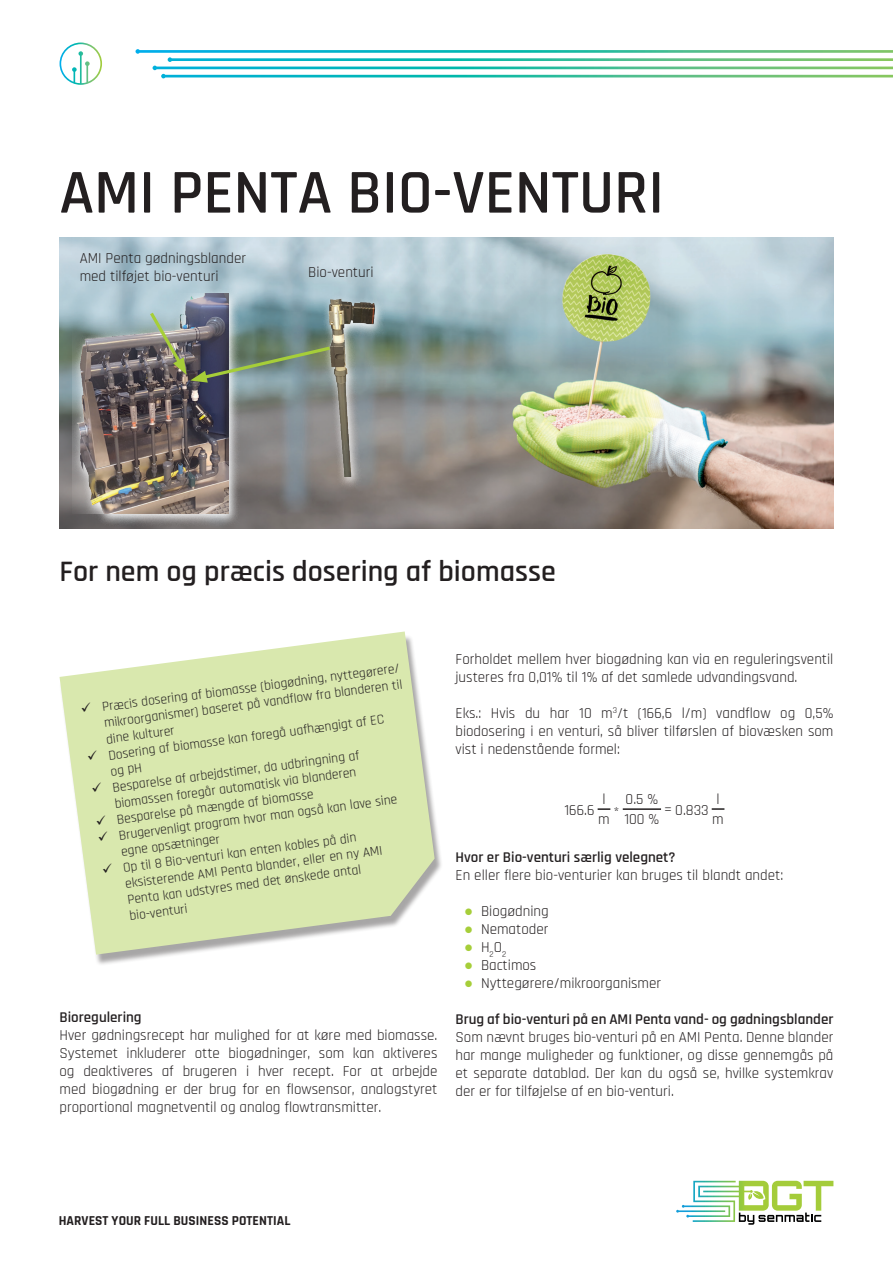
<style>
.page{position:relative;width:893px;height:1263px;background:#fff}
.page>*{position:absolute;margin:0;border:0;box-sizing:border-box;transform-origin:0 0}
.t1{font:600 63px "Rajdhani";color:#231f20}
.t2{font:600 30px "Rajdhani";color:#231f20}
.t3{font:15px/18px "Rajdhani";color:#231f20}
.t4{font:600 15px "Rajdhani";color:#231f20}
.t5{font:13.5px/16.4px "Rajdhani";color:#231f20}
.t6{font:700 13.5px "Rajdhani";letter-spacing:.005em;color:#231f20}
.s1{font-family:"Tahoma";color:#a6ce39}
</style>
<div class="page">
<svg style="left:60px;top:43px;width:42px;height:42px"></svg>
<svg style="left:136px;top:49px;width:4px;height:5px"></svg>
<svg style="left:153px;top:57px;width:19px;height:21px"></svg>
<svg style="left:676px;top:1181px;width:157px;height:44px"></svg>
<hr style="left:623px;top:808px;width:38px;height:2px;background:#231f20">
<svg style="left:598px;top:808px;width:12px;height:2px"></svg>
<svg style="left:712px;top:808px;width:12px;height:2px"></svg>
<img style="left:60px;top:237px;width:773px;height:291px">
<div style="left:70px;top:288px;width:170px;height:238px;background:#fff;opacity:.94"></div>
<img style="left:73px;top:294px;width:156px;height:219px">
<div style="left:321px;top:294px;width:65px;height:196px;background:#fff;opacity:.94"></div>
<img style="left:312px;top:294px;width:69px;height:183px">
<img style="left:147px;top:309px;width:186px;height:74px">
<div style="left:59px;top:635px;width:384px;height:331px;background:#231f20;opacity:.4"></div>
<svg style="left:60px;top:631px;width:375px;height:323px;fill:#d9e8ae"></svg>
<svg style="left:81px;top:702px;width:10px;height:10px"></svg>
<svg style="left:88px;top:751px;width:10px;height:9px"></svg>
<svg style="left:92px;top:783px;width:10px;height:10px"></svg>
<svg style="left:96px;top:815px;width:10px;height:10px"></svg>
<svg style="left:98px;top:831px;width:10px;height:10px"></svg>
<svg style="left:102px;top:863px;width:11px;height:10px"></svg>
<h1 class="t1" style="left:60px;top:155px;width:606px">AMI PENTA BIO-VENTURI</h1>
<p class="t3" style="left:80px;top:250px;width:168px">AMI Penta gødningsblander med tilføjet bio-venturi</p>
<p class="t3" style="left:308px;top:264px;width:67px">Bio-venturi</p>
<h2 class="t2" style="left:60px;top:553px;width:498px">For nem og præcis dosering af biomasse</h2>
<p class="t5" style="left:101px;top:698px;width:302px;text-align:justify;rotate:-7deg">Præcis dosering af biomasse (biogødning, nyttegørere/ mikroorganismer) baseret på vandflow fra blanderen til dine kulturer</p>
<p class="t5" style="left:107px;top:746px;width:279px;line-height:17.2px;rotate:-7deg">Dosering af biomasse kan foregå uafhængigt af EC og pH</p>
<p class="t5" style="left:112px;top:779px;width:282px;rotate:-7deg">Besparelse af arbejdstimer, da udbringning af biomassen foregår automatisk via blanderen Besparelse på mængde af biomasse<br>Brugervenligt program hvor man også kan lave sine egne opsætninger<br>Op til 8 Bio-venturi kan enten kobles på din eksisterende AMI Penta blander, eller en ny AMI Penta kan udstyres med det ønskede antal bio-venturi</p>
<p class="t4" style="left:60px;top:1008px;width:84px">Bioregulering</p>
<p class="t3" style="left:60px;top:1026px;width:379px;text-align:justify">Hver gødningsrecept har mulighed for at køre med biomasse.<br>Systemet inkluderer otte biogødninger, som kan aktiveres og deaktiveres af brugeren i hver recept. For at arbejde med biogødning er der brug for en flowsensor, analogstyret proportional magnetventil og analog flowtransmitter.</p>
<p class="t3" style="left:455px;top:651px;width:379px">Forholdet mellem hver biogødning kan via en reguleringsventil justeres fra 0,01% til 1% af det samlede udvandingsvand.</p>
<p class="t3" style="left:455px;top:705px;width:379px;text-align:justify">Eks.: Hvis du har 10 m<sup>3</sup>/t (166,6 l/m) vandflow og 0,5% biodosering i en venturi, så bliver tilførslen af biovæsken som vist i nedenstående formel:</p>
<p class="t3" style="left:613px;top:804px;width:8px">*</p>
<p class="t3" style="left:664px;top:801px;width:46px">= 0.833</p>
<p class="t3" style="left:712px;top:789px;width:13px;line-height:20.4px">l m</p>
<p class="t3" style="left:564px;top:801px;width:31px">166.6</p>
<p class="t3" style="left:598px;top:789px;width:13px;line-height:20.4px">l m</p>
<p class="t3" style="left:624px;top:789px;width:36px;line-height:20.4px">0.5 %<br>100 %</p>
<p class="t4" style="left:455px;top:848px;width:222px">Hvor er Bio-venturi særlig velegnet?</p>
<p class="t3" style="left:455px;top:867px;width:329px">En eller flere bio-venturier kan bruges til blandt andet:</p>
<p class="t3" style="left:464px;top:903px;width:86px"><span class="s1">●</span> Biogødning</p>
<p class="t3" style="left:464px;top:921px;width:86px"><span class="s1">●</span> Nematoder</p>
<p class="t3" style="left:464px;top:939px;width:44px"><span class="s1">●</span> H<sub>2</sub>O<sub>2</sub></p>
<p class="t3" style="left:464px;top:957px;width:74px"><span class="s1">●</span> Bactimos</p>
<p class="t3" style="left:464px;top:975px;width:199px"><span class="s1">●</span> Nyttegørere/mikroorganismer</p>
<p class="t4" style="left:455px;top:1010px;width:379px">Brug af bio-venturi på en AMI Penta vand- og gødningsblander</p>
<p class="t3" style="left:455px;top:1029px;width:379px;text-align:justify">Som nævnt bruges bio-venturi på en AMI Penta. Denne blander har mange muligheder og funktioner, og disse gennemgås på et separate datablad. Der kan du også se, hvilke systemkrav der er for tilføjelse af en bio-venturi.</p>
<p class="t6" style="left:59px;top:1212px;width:233px">HARVEST YOUR FULL BUSINESS POTENTIAL</p>
</div>
